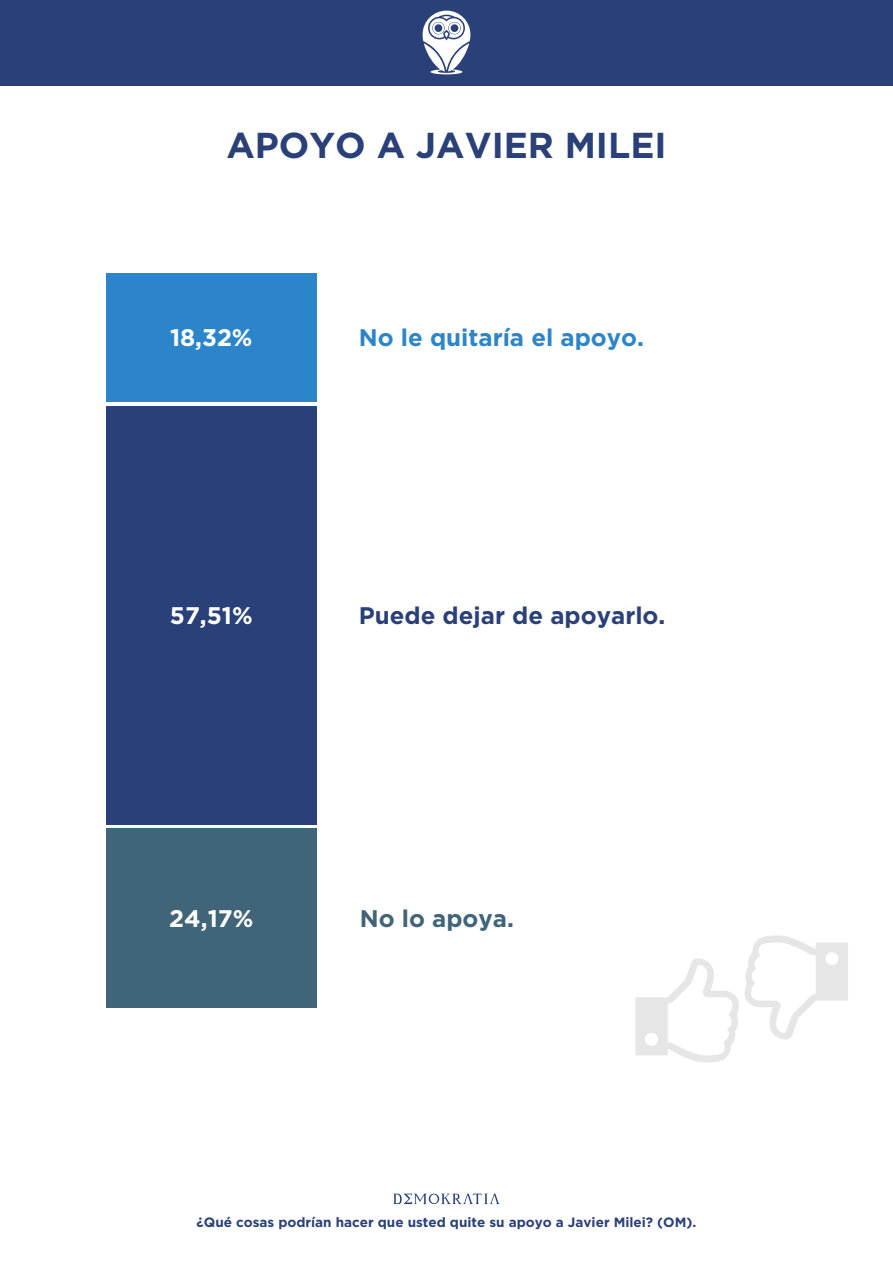
<style>
.page{position:relative;width:893px;height:1263px;background:#fff}
.page>*{position:absolute;margin:0;border:0;box-sizing:border-box;transform-origin:0 0}
.t1{font:700 36px "Gotham";color:#2a4079}
.t2{font:700 24px "Gotham";color:#2a4079}
.t3{font:700 24px "Gotham";color:#2c85ca}
.t4{font:700 24px "Gotham";color:#fff}
.t5{font:700 24px "Gotham";color:#406478}
.t6{font:700 13.5px "Gotham";color:#2a4079}
</style>
<div class="page">
<div style="left:106px;top:273px;width:210px;height:129px;background:#2c85ca"></div>
<div style="left:106px;top:406px;width:210px;height:418px;background:#2a4079"></div>
<div style="left:106px;top:829px;width:210px;height:179px;background:#406478"></div>
<svg style="left:393px;top:1193px;width:107px;height:11px"></svg>
<svg style="left:635px;top:958px;width:104px;height:104px"></svg>
<svg style="left:745px;top:935px;width:103px;height:104px"></svg>
<div style="left:0;top:0;width:893px;height:85px;background:#2a4079"></div>
<svg style="left:423px;top:11px;width:47px;height:63px"></svg>
<h1 class="t1" style="left:226px;top:125px;width:442px">APOYO A JAVIER MILEI</h1>
<h2 class="t4" style="left:170px;top:323px;width:84px">18,32%</h2>
<h2 class="t3" style="left:359px;top:323px;width:287px">No le quitaría el apoyo.</h2>
<h2 class="t4" style="left:170px;top:601px;width:84px">57,51%</h2>
<h2 class="t2" style="left:359px;top:601px;width:308px">Puede dejar de apoyarlo.</h2>
<h2 class="t4" style="left:169px;top:904px;width:85px">24,17%</h2>
<h2 class="t5" style="left:360px;top:904px;width:156px">No lo apoya.</h2>
<p class="t6" style="left:197px;top:1214px;width:501px">¿Qué cosas podrían hacer que usted quite su apoyo a Javier Milei? (OM).</p>
</div>
